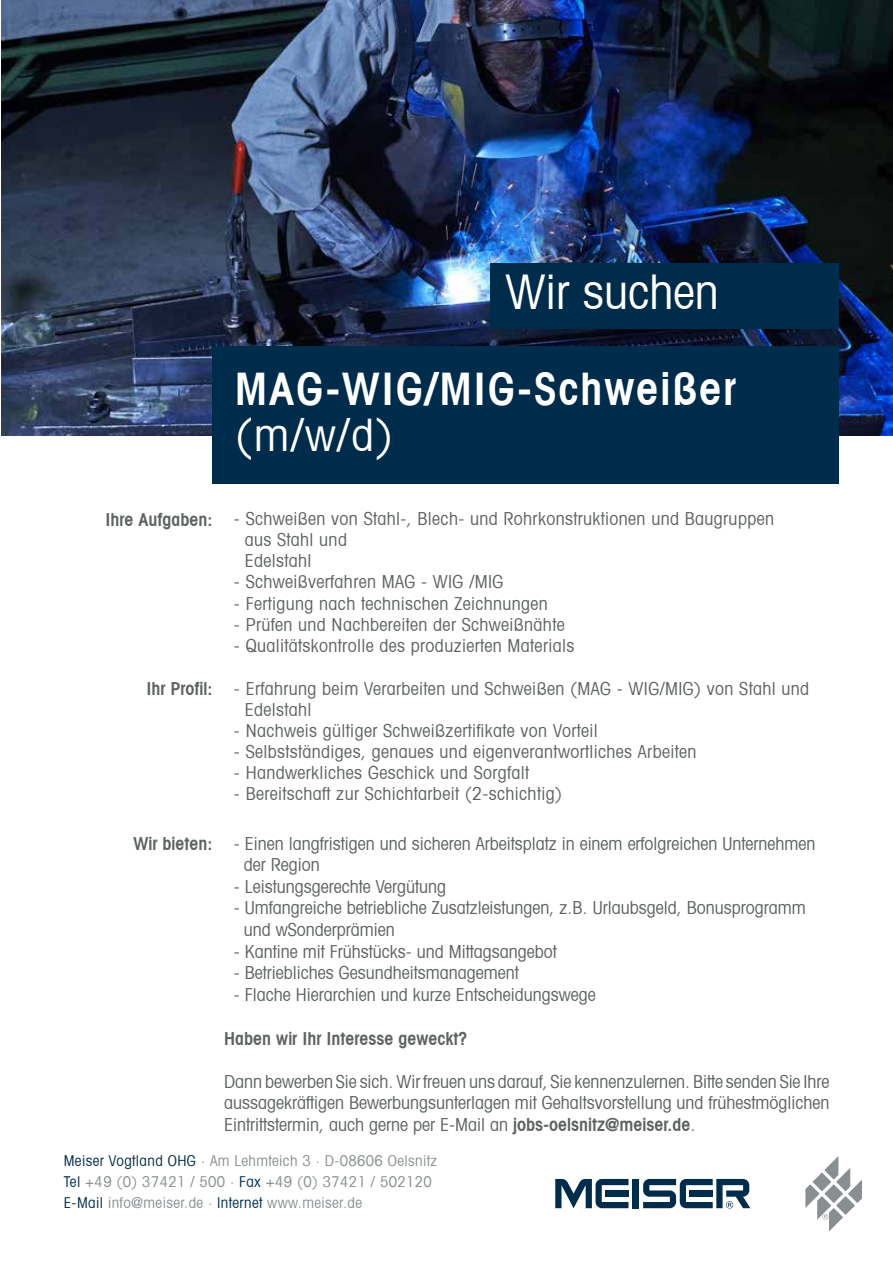
<style>
.page{position:relative;width:893px;height:1263px;background:#fff}
.page>*{position:absolute;margin:0;border:0;box-sizing:border-box;transform-origin:0 0}
.t1{font:condensed 48px "Avant Garde";color:#fff}
.t2{font:600 condensed 45px "Avant Garde";letter-spacing:.04em;color:#fff}
.t3{font:condensed 45px "Avant Garde";color:#fff}
.t4{font:condensed 18px/21px "Avant Garde";letter-spacing:.02em;color:#5d6162}
.t5{font:condensed 18px/21.6px "Avant Garde";color:#5d6162}
.t6{font:600 condensed 18px "Avant Garde";color:#5d6162}
.t7{font:condensed 15px/21px "Avant Garde";letter-spacing:.025em;color:#898f91}
.s1{font-weight:600}
.s2{color:#002c4c}
</style>
<div class="page">
<div style="left:633px;top:1179px;width:6px;height:29px;background:#002c4c"></div>
<svg style="left:555px;top:1179px;width:73px;height:29px"></svg>
<svg style="left:643px;top:1179px;width:107px;height:29px"></svg>
<svg style="left:805px;top:1156px;width:57px;height:75px"></svg>
<img style="left:1px;top:0;width:892px;height:436px">
<div style="left:490px;top:263px;width:349px;height:65px;background:#002c4c"></div>
<div style="left:213px;top:347px;width:626px;height:137px;background:#002c4c"></div>
<h1 class="t1" style="left:505px;top:262px;width:215px">Wir suchen</h1>
<h2 class="t2" style="left:235px;top:361px;width:502px">MAG-WIG/MIG-Schweißer</h2>
<h2 class="t3" style="left:235px;top:407px;width:160px">(m/w/d)</h2>
<p class="t6" style="left:106px;top:508px;width:109px">Ihre Aufgaben:</p>
<p class="t6" style="left:147px;top:678px;width:68px">Ihr Profil:</p>
<p class="t6" style="left:133px;top:832px;width:81px">Wir bieten:</p>
<p class="t4" style="left:245px;top:508px;width:531px;text-indent:-11px">- Schweißen von Stahl-, Blech- und Rohrkonstruktionen und Baugruppen aus Stahl und<br>Edelstahl</p>
<p class="t4" style="left:234px;top:571px;width:271px">- Schweißverfahren MAG - WIG /MIG</p>
<p class="t4" style="left:234px;top:592px;width:315px">- Fertigung nach technischen Zeichnungen</p>
<p class="t4" style="left:234px;top:613px;width:332px">- Prüfen und Nachbereiten der Schweißnähte</p>
<p class="t4" style="left:234px;top:634px;width:342px">- Qualitätskontrolle des produzierten Materials</p>
<p class="t4" style="left:245px;top:678px;width:566px;text-indent:-11px">- Erfahrung beim Verarbeiten und Schweißen (MAG - WIG/MIG) von Stahl und<br>Edelstahl</p>
<p class="t4" style="left:234px;top:720px;width:365px">- Nachweis gültiger Schweißzertifikate von Vorteil</p>
<p class="t4" style="left:234px;top:741px;width:464px">- Selbstständiges, genaues und eigenverantwortliches Arbeiten</p>
<p class="t4" style="left:234px;top:762px;width:297px">- Handwerkliches Geschick und Sorgfalt</p>
<p class="t4" style="left:234px;top:783px;width:330px">- Bereitschaft zur Schichtarbeit (2-schichtig)</p>
<p class="t5" style="left:244px;top:832px;width:573px;text-indent:-10px">- Einen langfristigen und sicheren Arbeitsplatz in einem erfolgreichen Unternehmen der Region</p>
<p class="t5" style="left:234px;top:875px;width:214px">- Leistungsgerechte Vergütung</p>
<p class="t5" style="left:244px;top:897px;width:563px;text-indent:-10px">- Umfangreiche betriebliche Zusatzleistungen, z.B. Urlaubsgeld, Bonusprogramm und wSonderprämien</p>
<p class="t5" style="left:234px;top:940px;width:324px">- Kantine mit Frühstücks- und Mittagsangebot</p>
<p class="t5" style="left:234px;top:961px;width:286px">- Betriebliches Gesundheitsmanagement</p>
<p class="t5" style="left:234px;top:983px;width:363px">- Flache Hierarchien und kurze Entscheidungswege</p>
<p class="t6" style="left:224px;top:1027px;width:245px">Haben wir Ihr Interesse geweckt?</p>
<p class="t4" style="left:224px;top:1070px;width:607px;line-height:21.6px;text-align:justify">Dann bewerben Sie sich. Wir freuen uns darauf, Sie kennenzulernen. Bitte senden Sie Ihre aussagekräftigen Bewerbungsunterlagen mit Gehaltsvorstellung und frühestmöglichen Eintrittstermin, auch gerne per E-Mail an <span class="s1">jobs-oelsnitz@meiser.de</span>.</p>
<p class="t7" style="left:64px;top:1150px;width:375px"><span class="s2">Meiser Vogtland OHG</span> ∙ Am Lehmteich 3 ∙ D-08606 Oelsnitz<br><span class="s2">Tel</span> +49 (0) 37421 / 500 ∙ <span class="s2">Fax</span> +49 (0) 37421 / 502120<br><span class="s2">E-Mail</span> info@meiser.de ∙ <span class="s2">Internet</span> www.meiser.de</p>
</div>
